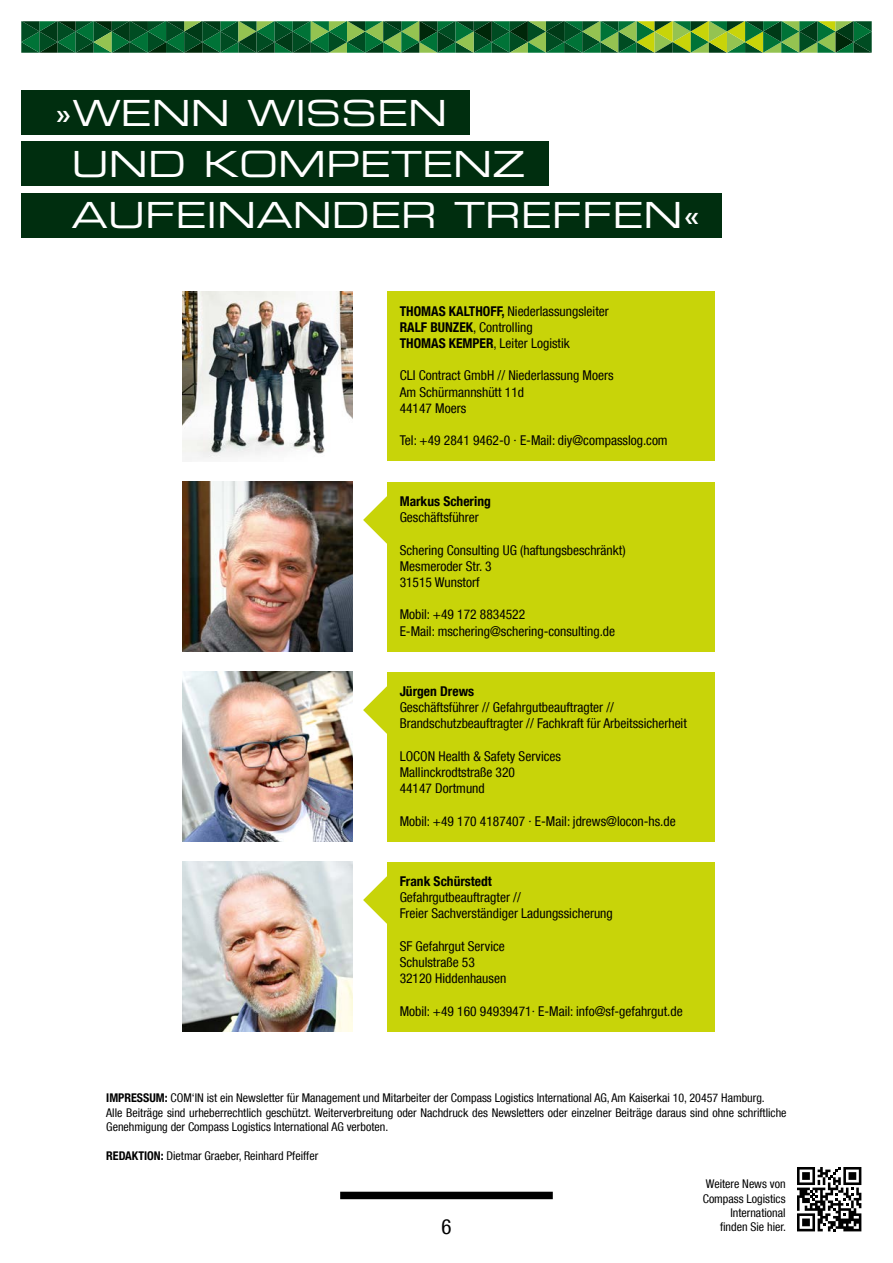
<style>
.page{position:relative;width:893px;height:1263px;background:#fff}
.page>*{position:absolute;margin:0;border:0;box-sizing:border-box;transform-origin:0 0}
.t1{font:36px/51px "Eurostile LT Std Ex 2";color:#fff}
.t2{font:condensed 21px "Helvetica Neue LT Com";color:#000}
.t3{font:condensed 13.5px/16.2px "Helvetica Neue LT Com";color:#000}
.t4{font:700 condensed 13.5px "Helvetica Neue LT Com";color:#000}
.t5{font:condensed 12px/14.4px "Helvetica Neue LT Com";color:#000}
.s1{font-weight:700}
</style>
<div class="page">
<div style="left:340px;top:1192px;width:213px;height:7px;background:#000"></div>
<div style="left:21px;top:193px;width:701px;height:45px;background:#002e0f"></div>
<svg style="left:21px;top:21px;width:851px;height:32px;background:#2d7434"></svg>
<svg style="left:797px;top:1167px;width:64px;height:64px"></svg>
<img style="left:182px;top:672px;width:170px;height:170px">
<div style="left:387px;top:672px;width:327px;height:170px;background:#c8d409"></div>
<svg style="left:363px;top:686px;width:24px;height:48px"></svg>
<img style="left:182px;top:862px;width:170px;height:170px">
<div style="left:387px;top:862px;width:327px;height:170px;background:#c8d409"></div>
<svg style="left:363px;top:876px;width:24px;height:48px"></svg>
<img style="left:182px;top:482px;width:170px;height:170px">
<div style="left:387px;top:482px;width:327px;height:170px;background:#c8d409"></div>
<img style="left:182px;top:291px;width:170px;height:169px">
<div style="left:387px;top:291px;width:327px;height:170px;background:#c8d409"></div>
<svg style="left:363px;top:496px;width:24px;height:48px"></svg>
<div style="left:21px;top:142px;width:528px;height:44px;background:#002e0f"></div>
<div style="left:21px;top:90px;width:449px;height:44px;background:#002e0f"></div>
<h1 class="t1" style="left:71px;top:87px;width:631px;text-indent:-17px">»WENN WISSEN<br>UND KOMPETENZ<br>AUFEINANDER TREFFEN«</h1>
<p class="t3" style="left:400px;top:303px;width:211px"><span class="s1">THOMAS KALTHOFF,</span> Niederlassungsleiter<br><span class="s1">RALF BUNZEK</span>, Controlling<br><span class="s1">THOMAS KEMPER</span>, Leiter Logistik</p>
<p class="t3" style="left:400px;top:367px;width:215px">CLI Contract GmbH // Niederlassung Moers<br>Am Schürmannshütt 11d<br>44147 Moers</p>
<p class="t3" style="left:400px;top:432px;width:270px">Tel: +49 2841 9462-0 · E-Mail: diy@compasslog.com</p>
<p class="t4" style="left:400px;top:493px;width:93px">Markus Schering</p>
<p class="t3" style="left:400px;top:509px;width:81px">Geschäftsführer</p>
<p class="t3" style="left:400px;top:541px;width:227px">Schering Consulting UG (haftungsbeschränkt)<br>Mesmeroder Str. 3<br>31515 Wunstorf</p>
<p class="t3" style="left:400px;top:606px;width:217px">Mobil: +49 172 8834522<br>E-Mail: mschering@schering-consulting.de</p>
<p class="t4" style="left:400px;top:683px;width:76px">Jürgen Drews</p>
<p class="t3" style="left:400px;top:699px;width:289px">Geschäftsführer // Gefahrgutbeauftragter //<br>Brandschutzbeauftragter // Fachkraft für Arbeitssicherheit</p>
<p class="t3" style="left:400px;top:748px;width:163px">LOCON Health &amp; Safety Services<br>Mallinckrodtstraße 320<br>44147 Dortmund</p>
<p class="t3" style="left:400px;top:813px;width:278px">Mobil: +49 170 4187407 · E-Mail: jdrews@locon-hs.de</p>
<p class="t4" style="left:400px;top:873px;width:94px">Frank Schürstedt</p>
<p class="t3" style="left:400px;top:889px;width:215px">Gefahrgutbeauftragter //<br>Freier Sachverständiger Ladungssicherung</p>
<p class="t3" style="left:400px;top:938px;width:108px">SF Gefahrgut Service<br>Schulstraße 53<br>32120 Hiddenhausen</p>
<p class="t3" style="left:400px;top:1002px;width:285px">Mobil: +49 160 94939471· E-Mail: info@sf-gefahrgut.de</p>
<p class="t5" style="left:106px;top:1091px;width:682px"><span class="s1">IMPRESSUM:</span> COM‘IN ist ein Newsletter für Management und Mitarbeiter der Compass Logistics International AG, Am Kaiserkai 10, 20457 Hamburg.<br>Alle Beiträge sind urheberrechtlich geschützt. Weiterverbreitung oder Nachdruck des Newsletters oder einzelner Beiträge daraus sind ohne schriftliche<br>Genehmigung der Compass Logistics International AG verboten.</p>
<p class="t5" style="left:106px;top:1148px;width:213px"><span class="s1">REDAKTION:</span> Dietmar Graeber, Reinhard Pfeiffer</p>
<p class="t5" style="left:703px;top:1176px;width:85px;text-align:right">Weitere News von<br>Compass Logistics<br>International finden Sie hier.</p>
<h2 class="t2" style="left:441px;top:1214px;width:12px">6</h2>
</div>
